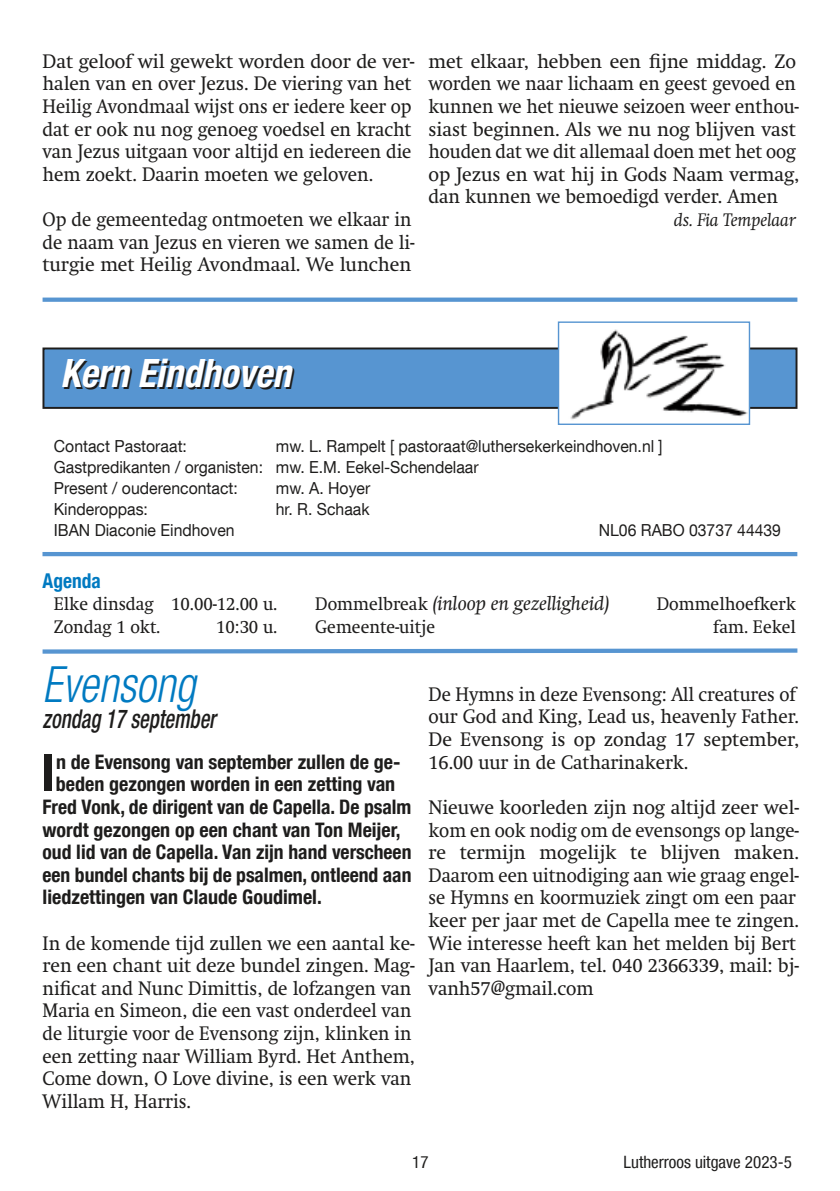
<style>
.page{position:relative;width:840px;height:1191px;background:#fff}
.page>*{position:absolute;margin:0;border:0;box-sizing:border-box;transform-origin:0 0}
.t1{font:700 condensed 51.6px "Helvetica Neue LT Com";color:#1e1d1c}
.t2{font:italic 300 condensed 50px "Helvetica Neue LT Com";color:#007ac1;scale:.9 1}
.t3{font:italic 700 condensed 39.2px "Helvetica Neue LT Com";color:#1e1d1c;scale:.95 1}
.t4{font:italic 500 condensed 26px "Helvetica Neue LT Com";color:#1e1d1c;scale:.8 1}
.t5{font:700 condensed 20.4px "Helvetica Neue LT Com";color:#007ac1;scale:.95 1}
.t6{font:700 condensed 20px "Helvetica Neue LT Com";color:#1e1d1c}
.t7{font:19.4px/22.6px "Swift";color:#1e1d1c}
.t8{font:19.4px/22.6px "Swift";color:#1e1d1c;scale:.95 1}
.t9{font:19.4px/22.6px "Swift";color:#1e1d1c;scale:.93 1}
.t10{font:italic 19.4px "Swift";color:#1e1d1c}
.t11{font:18px "Swift";color:#1e1d1c;scale:.95 1}
.t12{font:italic 18px "Swift";color:#1e1d1c;scale:.95 1}
.t13{font:condensed 17px "Helvetica Neue LT Com";color:#1e1d1c}
.t14{font:16.6px/21px "Helvetica Neue LT Com";color:#1e1d1c;scale:.95 1}
.s1{font-style:normal;font-size:18px}
</style>
<div class="page">
<div style="left:43px;top:348px;width:753px;height:60px;background:#5795d1"></div>
<div style="left:42px;top:347px;width:755px;height:62px;border:2px solid #1e1d1c"></div>
<img style="left:559px;top:323px;width:188px;height:100px">
<div style="left:557px;top:321px;width:192px;height:104px;border:1px solid #5795d1"></div>
<hr style="left:42px;top:552px;width:754px;height:4px;background:#5795d1">
<div style="left:43px;top:297px;width:754px;height:5px;background:#5795d1"></div>
<svg style="left:42px;top:648px;width:756px;height:6px"></svg>
<p class="t7" style="left:43px;top:51px;width:373px">Dat geloof wil gewekt worden door de ver&shy;halen van en over Jezus. De viering van het Heilig Avondmaal wijst ons er iedere keer op dat er ook nu nog genoeg voedsel en kracht van Jezus uitgaan voor altijd en iedereen die hem zoekt. Daarin moeten we geloven.</p>
<p class="t9" style="left:43px;top:210px;width:401px">Op de gemeentedag ontmoeten we elkaar in de naam van Jezus en vieren we samen de li&shy;turgie met Heilig Avondmaal. We lunchen</p>
<p class="t7" style="left:428px;top:51px;width:372px">met elkaar, hebben een fijne middag. Zo worden we naar lichaam en geest gevoed en kunnen we het nieuwe seizoen weer enthou&shy;siast beginnen. Als we nu nog blijven vast houden dat we dit allemaal doen met het oog op Jezus en wat hij in Gods Naam vermag, dan kunnen we bemoedigd verder. Amen</p>
<p class="t12" style="left:673px;top:212px;width:130px">ds. Fia Tempelaar</p>
<h3 class="t3" style="left:62px;top:361px;width:244px">Kern Eindhoven</h3>
<p class="t14" style="left:54px;top:438px;width:142px">Contact Pastoraat:</p>
<p class="t14" style="left:54px;top:438px;width:642px;text-indent:222px">mw. L. Rampelt [ pastoraat@luthersekerkeindhoven.nl ]<br>Gastpredikanten / organisten: mw. E.M. Eekel-Schendelaar<br>Present / ouderencontact:</p>
<p class="t14" style="left:276px;top:480px;width:101px">mw. A. Hoyer</p>
<p class="t14" style="left:54px;top:501px;width:101px">Kinderoppas:</p>
<p class="t14" style="left:276px;top:501px;width:100px">hr. R. Schaak</p>
<p class="t14" style="left:54px;top:522px;width:192px">IBAN Diaconie Eindhoven</p>
<p class="t14" style="left:598px;top:522px;width:193px">NL06 RABO 03737 44439</p>
<p class="t5" style="left:43px;top:573px;width:63px">Agenda</p>
<p class="t11" style="left:54px;top:597px;width:237px">Elke dinsdag 10.00-12.00 u.</p>
<p class="t10" style="left:315px;top:595px;width:296px"><span class="s1">Dommelbreak</span> (inloop en gezelligheid)</p>
<p class="t11" style="left:656px;top:597px;width:148px">Dommelhoefkerk</p>
<p class="t11" style="left:54px;top:619px;width:114px">Zondag 1 okt.</p>
<p class="t11" style="left:216px;top:619px;width:66px">10:30 u.</p>
<p class="t11" style="left:315px;top:619px;width:128px">Gemeente-uitje</p>
<p class="t11" style="left:712px;top:619px;width:88px">fam. Eekel</p>
<h2 class="t2" style="left:43px;top:666px;width:171px">Evensong</h2>
<h3 class="t4" style="left:43px;top:709px;width:218px">zondag 17 september</h3>
<h1 class="t1" style="left:42px;top:754px;width:15px">I</h1>
<p class="t6" style="left:56px;top:754px;width:346px">n de Evensong van september zullen de ge-</p>
<p class="t6" style="left:56px;top:777px;width:341px">beden gezongen worden in een zetting van</p>
<p class="t6" style="left:43px;top:799px;width:370px">Fred Vonk, de dirigent van de Capella. De psalm</p>
<p class="t6" style="left:43px;top:822px;width:359px">wordt gezongen op een chant van Ton Meĳer,</p>
<p class="t6" style="left:43px;top:845px;width:370px">oud lid van de Capella. Van zĳn hand verscheen</p>
<p class="t6" style="left:43px;top:867px;width:370px">een bundel chants bĳ de psalmen, ontleend aan</p>
<p class="t6" style="left:43px;top:890px;width:281px">liedzettingen van Claude Goudimel.</p>
<p class="t8" style="left:43px;top:933px;width:393px">In de komende tijd zullen we een aantal ke&shy;ren een chant uit deze bundel zingen. Mag&shy;nificat and Nunc Dimittis, de lofzangen van Maria en Simeon, die een vast onderdeel van de liturgie voor de Evensong zijn, klinken in een zetting naar William Byrd. Het Anthem, Come down, O Love divine, is een werk van Willam H, Harris.</p>
<p class="t9" style="left:428px;top:684px;width:400px">De Hymns in deze Evensong: All creatures of our God and King, Lead us, heavenly Father.<br>De Evensong is op zondag 17 september, 16.00 uur in de Catharinakerk.</p>
<p class="t7" style="left:428px;top:797px;width:372px">Nieuwe koorleden zijn nog altijd zeer wel&shy;kom en ook nodig om de evensongs op lange&shy;re termijn mogelijk te blijven maken.<br>Daarom een uitnodiging aan wie graag engel&shy;se Hymns en koormuziek zingt om een paar keer per jaar met de Capella mee te zingen.<br>Wie interesse heeft kan het melden bij Bert Jan van Haarlem, tel. 040 2366339, mail: bj&shy;vanh57@gmail.com</p>
<p class="t13" style="left:412px;top:1155px;width:18px">17</p>
<p class="t13" style="left:623px;top:1155px;width:170px">Lutherroos uitgave 2023-5</p>
</div>
